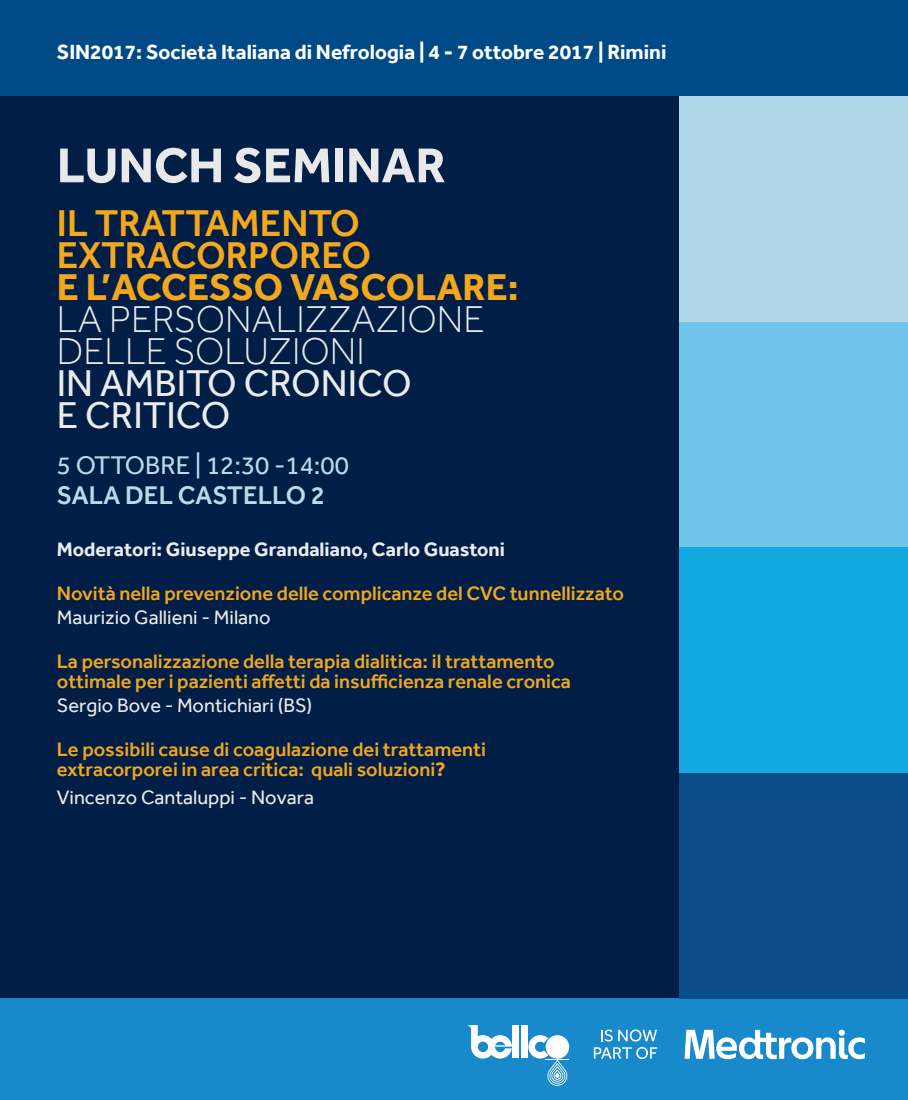
<style>
.page{position:relative;width:908px;height:1100px;background:#fff}
.page>*{position:absolute;margin:0;border:0;box-sizing:border-box;transform-origin:0 0}
.t1{font:700 50.4px "Effra";color:#e9e9e9}
.t2{font:300 38.4px/32px "Effra";color:#e9eaeb}
.t3{font:26.2px/30px "Effra";color:#badaec}
.t4{font:700 21px "Effra";color:#fff}
.t5{font:500 20px/20px "Effra";color:#f1a71e}
.t6{font:20px "Effra";color:#e9e9e9}
.t7{font:700 20px "Effra";color:#e9ebec}
.s1{font-weight:500;color:#f5a81c}
.s2{font-weight:700;color:#f3a71d}
.s3{font-weight:400;color:#e9ebec}
.s4{font-weight:500}
.s5{font-weight:700}
</style>
<div class="page">
<div style="left:0;top:0;width:907px;height:96px;background:#004b87"></div>
<div style="left:0;top:96px;width:680px;height:903px;background:#001e46"></div>
<div style="left:679px;top:322px;width:228px;height:226px;background:#6ec5e9"></div>
<div style="left:0;top:999px;width:907px;height:101px;background:#1889cb"></div>
<div style="left:512px;top:1025px;width:7px;height:33px;background:#fff"></div>
<div style="left:520px;top:1025px;width:7px;height:33px;background:#fff"></div>
<svg style="left:528px;top:1035px;width:40px;height:51px"></svg>
<svg style="left:467px;top:1025px;width:44px;height:33px"></svg>
<svg style="left:684px;top:1029px;width:180px;height:30px"></svg>
<svg style="left:601px;top:1029px;width:11px;height:12px"></svg>
<svg style="left:618px;top:1029px;width:38px;height:12px"></svg>
<svg style="left:593px;top:1047px;width:64px;height:12px"></svg>
<div style="left:679px;top:96px;width:228px;height:226px;background:#afd7e8"></div>
<div style="left:679px;top:548px;width:228px;height:225px;background:#14a8e0"></div>
<div style="left:679px;top:773px;width:228px;height:226px;background:#094c88"></div>
<p class="t4" style="left:57px;top:39px;width:611px">SIN2017: Società Italiana di Nefrologia | 4 - 7 ottobre 2017 | Rimini</p>
<p class="t1" style="left:57px;top:135px;width:390px">LUNCH SEMINAR</p>
<p class="t2" style="left:57px;top:207px;width:463px"><span class="s1">IL TRATTAMENTO<br>EXTRACORPOREO<br></span><span class="s2">E L’ACCESSO VASCOLARE:<br></span>LA PERSONALIZZAZIONE<br>DELLE SOLUZIONI<br><span class="s3">IN AMBITO CRONICO<br>E CRITICO</span></p>
<p class="t3" style="left:57px;top:450px;width:293px">5 OTTOBRE | 12:30 -14:00<br><span class="s4">SALA DEL CASTELLO 2</span></p>
<p class="t7" style="left:57px;top:537px;width:449px">Moderatori: Giuseppe Grandaliano, Carlo Guastoni</p>
<p class="t5" style="left:57px;top:583px;width:568px">Novità nella prevenzione delle complicanze del CVC tunnellizzato</p>
<p class="t6" style="left:57px;top:606px;width:215px">Maurizio Gallieni - Milano</p>
<p class="t5" style="left:57px;top:651px;width:515px">La personalizzazione della terapia dialitica: il trattamento ottimale per i pazienti affetti da insufficienza renale cronica</p>
<p class="t6" style="left:57px;top:694px;width:257px">Sergio Bove - Montichiari (BS)</p>
<p class="t5" style="left:57px;top:739px;width:430px">Le possibili cause di coagulazione dei trattamenti extracorporei in area critica: quali soluzioni<span class="s5">?</span></p>
<p class="t6" style="left:57px;top:786px;width:258px">Vincenzo Cantaluppi - Novara</p>
</div>
